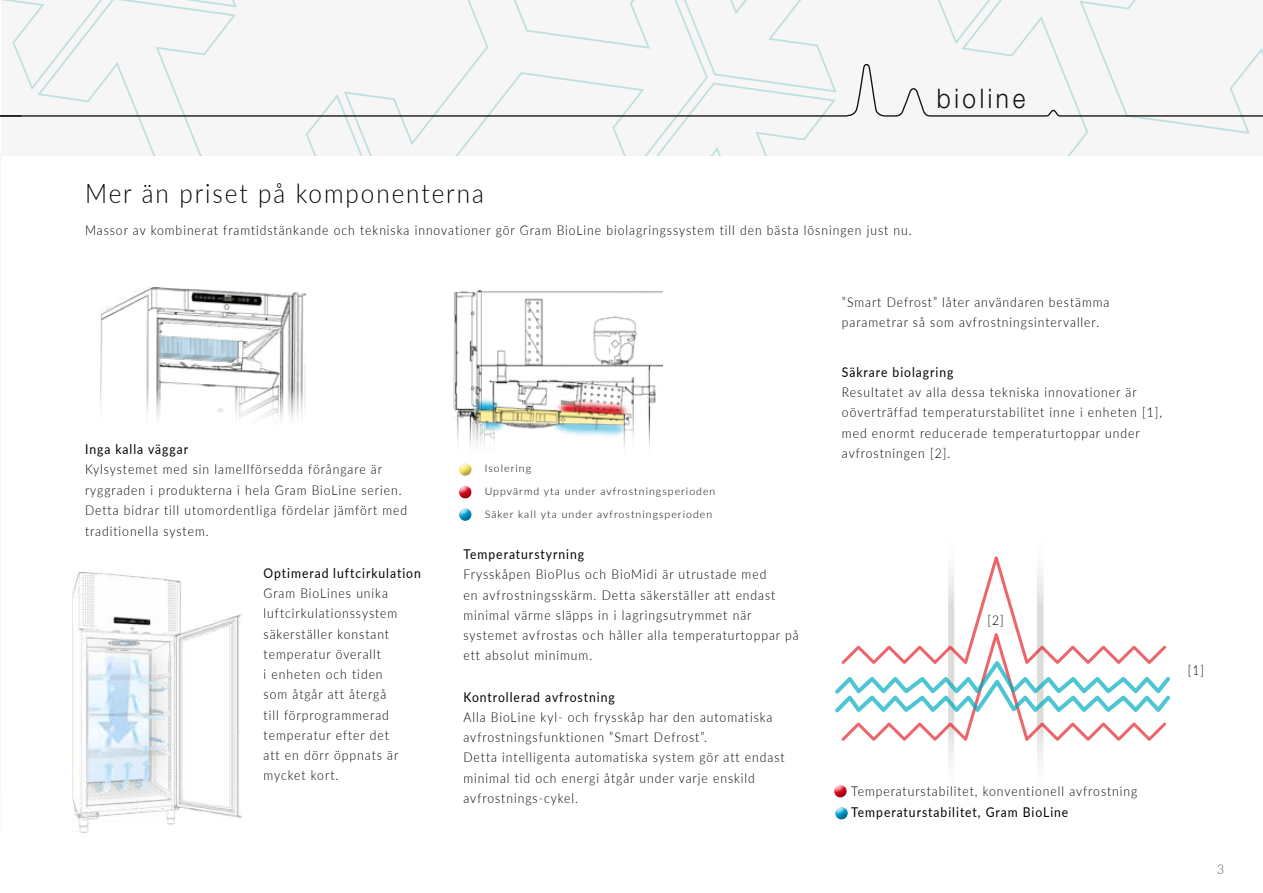
<style>
.page{position:relative;width:1263px;height:893px;background:#fff}
.page>*{position:absolute;margin:0;border:0;box-sizing:border-box;transform-origin:0 0}
.t1{font:300 27px "Lato";letter-spacing:.08em;color:#000;scale:.9 1}
.t2{font:300 27px "Helvetica Neue";letter-spacing:.15em;color:#12120b;scale:.9 1}
.t3{font:300 13.5px/20.2px "Lato";letter-spacing:.08em;color:#000;scale:.9 1}
.t4{font:13.5px "Lato";letter-spacing:.08em;color:#000;scale:.9 1}
.t5{font:300 13.5px "Lato";color:#575756;scale:.9 1}
.t6{font:300 10.5px/22.5px "Lato";letter-spacing:.1em;color:#000}
</style>
<div class="page">
<div style="left:433px;top:0;width:185px;height:156px;background:#f7f6f6"></div>
<div style="left:618px;top:0;width:324px;height:156px;background:#f7f6f6"></div>
<div style="left:942px;top:0;width:321px;height:156px;background:#f7f6f6"></div>
<svg style="left:433px;top:62px;width:830px;height:55px"></svg>
<svg style="left:0;top:0;width:433px;height:801px"></svg>
<div style="left:833px;top:807px;width:16px;height:14px;background:#000;opacity:.3"></div>
<div style="left:456px;top:486px;width:17px;height:14px;background:#000;opacity:.3"></div>
<div style="left:456px;top:509px;width:17px;height:13px;background:#000;opacity:.3"></div>
<div style="left:456px;top:463px;width:17px;height:14px;background:#000;opacity:.3"></div>
<img style="left:453px;top:291px;width:209px;height:158px">
<img style="left:101px;top:287px;width:204px;height:145px">
<img style="left:73px;top:572px;width:169px;height:261px">
<svg style="left:834px;top:556px;width:336px;height:242px"></svg>
<h1 class="t2" style="left:937px;top:82px;width:100px">bioline</h1>
<h1 class="t1" style="left:85px;top:175px;width:445px">Mer än priset på komponenterna</h1>
<p class="t3" style="left:85px;top:219px;width:920px">Massor av kombinerat framtidstänkande och tekniska innovationer gör Gram BioLine biolagringssystem till den bästa lösningen just nu.</p>
<p class="t4" style="left:85px;top:440px;width:116px">Inga kalla väggar</p>
<p class="t3" style="left:85px;top:459px;width:359px">Kylsystemet med sin lamellförsedda förångare är ryggraden i produkterna i hela Gram BioLine serien.<br>Detta bidrar till utomordentliga fördelar jämfört med traditionella system.</p>
<p class="t4" style="left:264px;top:563px;width:176px">Optimerad luftcirkulation</p>
<p class="t3" style="left:264px;top:583px;width:151px">Gram BioLines unika luftcirkulationssystem säkerställer konstant temperatur överallt<br>i enheten och tiden som åtgår att återgå till förprogrammerad temperatur efter det att en dörr öppnats är mycket kort.</p>
<p class="t6" style="left:485px;top:457px;width:232px">Isolering<br>Uppvärmd yta under avfrostningsperioden<br>Säker kall yta under avfrostningsperioden</p>
<p class="t4" style="left:463px;top:545px;width:136px">Temperaturstyrning</p>
<p class="t3" style="left:463px;top:564px;width:374px">Frysskåpen BioPlus och BioMidi är utrustade med<br>en avfrostningsskärm. Detta säkerställer att endast minimal värme släpps in i lagringsutrymmet när systemet avfrostas och håller alla temperaturtoppar på ett absolut minimum.</p>
<p class="t4" style="left:463px;top:687px;width:170px">Kontrollerad avfrostning</p>
<p class="t3" style="left:463px;top:706px;width:358px">Alla BioLine kyl- och frysskåp har den automatiska avfrostningsfunktionen ”Smart Defrost”.<br>Detta intelligenta automatiska system gör att endast minimal tid och energi åtgår under varje enskild avfrostnings-cykel.</p>
<p class="t3" style="left:842px;top:292px;width:299px">”Smart Defrost” låter användaren bestämma parametrar så som avfrostningsintervaller.</p>
<p class="t4" style="left:842px;top:362px;width:125px">Säkrare biolagring</p>
<p class="t3" style="left:842px;top:382px;width:357px">Resultatet av alla dessa tekniska innovationer är oöverträffad temperaturstabilitet inne i enheten [1], med enormt reducerade temperaturtoppar under avfrostningen [2].</p>
<p class="t3" style="left:988px;top:609px;width:20px">[2]</p>
<p class="t3" style="left:851px;top:781px;width:320px">Temperaturstabilitet, konventionell avfrostning</p>
<p class="t4" style="left:851px;top:803px;width:243px">Temperaturstabilitet, Gram BioLine</p>
<p class="t3" style="left:1188px;top:660px;width:20px">[1]</p>
<p class="t5" style="left:1217px;top:860px;width:9px">3</p>
</div>
